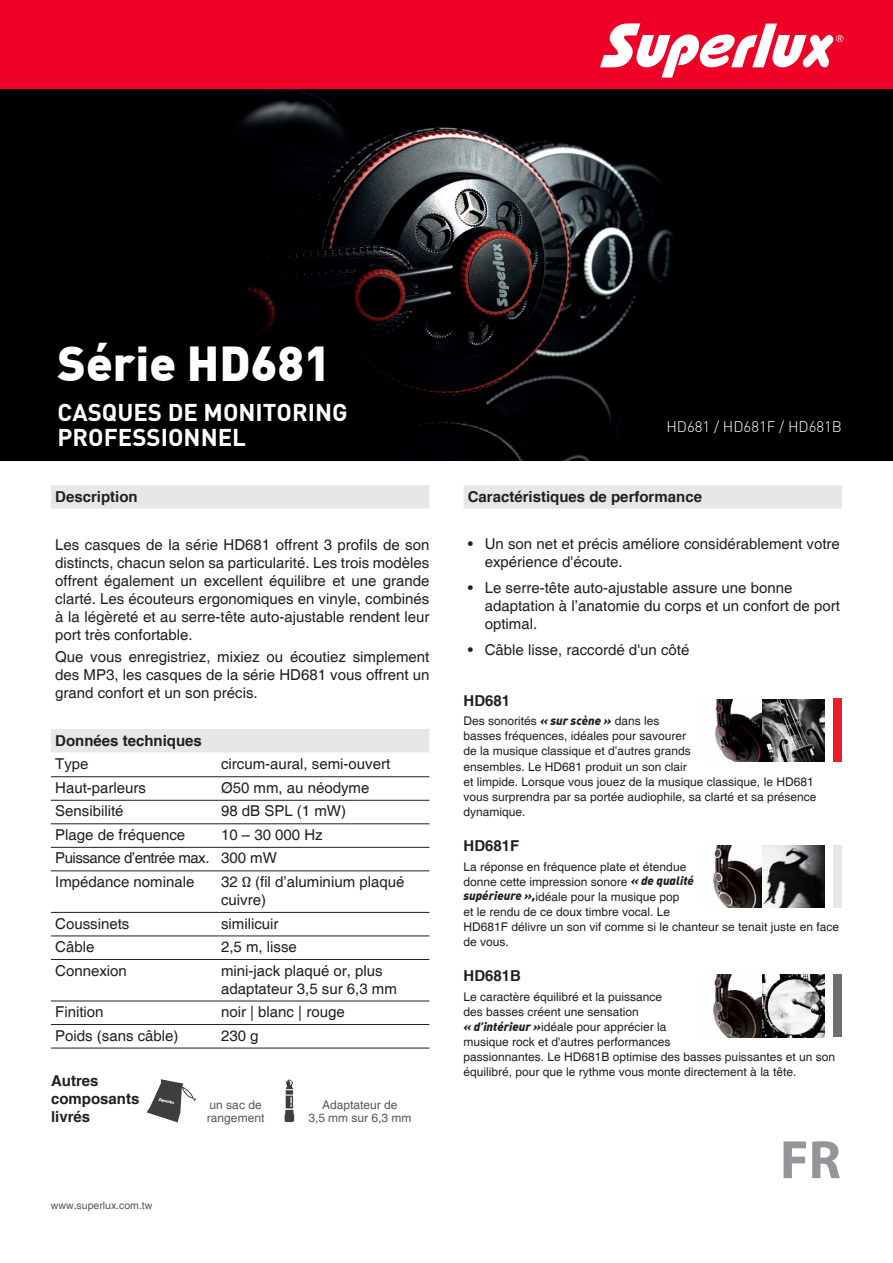
<style>
.page{position:relative;width:893px;height:1263px;background:#fff}
.page>*{position:absolute;margin:0;border:0;box-sizing:border-box;transform-origin:0 0}
.t1{font:700 54.3px "Myriad Pro";color:#939598}
.t2{font:900 48px "DIN";color:#fff}
.t3{font:700 24px/25.5px "DIN Pro";color:#fff}
.Body_text{font:15px/18px "Helvetica";color:#231f20;text-align:justify}
.Specs{font:15px/18px "Helvetica";color:#231f20}
.Description___Featur{font:700 15px "Helvetica";color:#231f20}
.Specs-2{font:15px "Helvetica";letter-spacing:-.03em;color:#231f20}
.Included{font:700 15px/18px "Helvetica";color:#231f20}
.t4{font:300 15px "DIN Pro";color:#fff}
.Specifications{font:700 15px "Helvetica";color:#231f20}
.t5{font:12px/15px "Helvetica";color:#231f20}
.Cable{font:12px/13.5px "Helvetica";color:#57585a}
.t6{font:10.5px "Helvetica";color:#57585a}
.s1{font-family:"DIN Black Italic Alt"}
</style>
<div class="page">
<div style="left:0;top:0;width:893px;height:91px;background:#ef0027"></div>
<svg style="left:600px;top:23px;width:243px;height:55px"></svg>
<div style="left:51px;top:485px;width:378px;height:24px;background:#e6e7e9"></div>
<div style="left:51px;top:729px;width:378px;height:23px;background:#e6e7e9"></div>
<hr style="left:51px;top:776px;width:378px;height:1px;background:#231f20">
<hr style="left:51px;top:800px;width:378px;height:1px;background:#231f20">
<hr style="left:51px;top:823px;width:378px;height:1px;background:#231f20">
<hr style="left:51px;top:847px;width:378px;height:1px;background:#231f20">
<hr style="left:51px;top:871px;width:378px;height:1px;background:#231f20">
<hr style="left:51px;top:912px;width:378px;height:1px;background:#231f20">
<hr style="left:51px;top:936px;width:378px;height:1px;background:#231f20">
<hr style="left:51px;top:959px;width:378px;height:1px;background:#231f20">
<hr style="left:51px;top:1001px;width:378px;height:1px;background:#231f20">
<hr style="left:51px;top:1024px;width:378px;height:1px;background:#231f20">
<hr style="left:51px;top:1048px;width:378px;height:1px;background:#231f20">
<div style="left:463px;top:485px;width:379px;height:24px;background:#e6e7e9"></div>
<img style="left:0;top:89px;width:893px;height:372px">
<div style="left:833px;top:699px;width:9px;height:63px;background:#ed1c2b"></div>
<img style="left:713px;top:700px;width:112px;height:62px">
<div style="left:833px;top:845px;width:9px;height:62px;background:#e6e8e8"></div>
<img style="left:713px;top:845px;width:112px;height:63px">
<div style="left:833px;top:974px;width:9px;height:63px;background:#6e6e70"></div>
<img style="left:713px;top:975px;width:112px;height:62px">
<svg style="left:147px;top:1079px;width:49px;height:43px"></svg>
<svg style="left:285px;top:1079px;width:9px;height:43px"></svg>
<p class="t2" style="left:58px;top:332px;width:275px">Série HD681</p>
<p class="t3" style="left:58px;top:397px;width:292px">CASQUES DE MONITORING<br>PROFESSIONNEL</p>
<p class="Description___Featur" style="left:55px;top:488px;width:84px">Description</p>
<p class="Body_text" style="left:55px;top:536px;width:376px">Les casques de la série HD681 offrent 3 profils de son distincts, chacun selon sa particularité. Les trois modèles offrent également un excellent équilibre et une grande clarté. Les écouteurs ergonomiques en vinyle, combinés à la légèreté et au serre-tête auto-ajustable rendent leur port très confortable.</p>
<p class="Body_text" style="left:55px;top:649px;width:376px">Que vous enregistriez, mixiez ou écoutiez simplement des MP3, les casques de la série HD681 vous offrent un grand confort et un son précis.</p>
<p class="Specifications" style="left:55px;top:732px;width:148px">Données techniques</p>
<p class="Specs" style="left:55px;top:756px;width:35px">Type</p>
<p class="Specs" style="left:221px;top:756px;width:171px">circum-aural, semi-ouvert</p>
<p class="Specs" style="left:55px;top:779px;width:92px">Haut-parleurs</p>
<p class="Specs" style="left:221px;top:779px;width:150px">Ø50 mm, au néodyme</p>
<p class="Specs" style="left:55px;top:803px;width:70px">Sensibilité</p>
<p class="Specs" style="left:221px;top:803px;width:127px">98 dB SPL (1 mW)</p>
<p class="Specs" style="left:55px;top:826px;width:132px">Plage de fréquence</p>
<p class="Specs" style="left:221px;top:826px;width:103px">10 – 30 000 Hz</p>
<p class="Specs-2" style="left:55px;top:849px;width:223px">Puissance d’entrée max. 300 mW</p>
<p class="Specs" style="left:55px;top:873px;width:141px">Impédance nominale</p>
<p class="Specs" style="left:221px;top:873px;width:185px">32 Ω (fil d’aluminium plaqué cuivre)</p>
<p class="Specs" style="left:55px;top:915px;width:76px">Coussinets</p>
<p class="Specs" style="left:221px;top:915px;width:59px">similicuir</p>
<p class="Specs" style="left:55px;top:938px;width:41px">Câble</p>
<p class="Specs" style="left:221px;top:938px;width:77px">2,5 m, lisse</p>
<p class="Specs" style="left:55px;top:962px;width:73px">Connexion</p>
<p class="Specs" style="left:221px;top:962px;width:177px">mini-jack plaqué or, plus adaptateur 3,5 sur 6,3 mm</p>
<p class="Specs" style="left:55px;top:1003px;width:50px">Finition</p>
<p class="Specs" style="left:221px;top:1003px;width:125px">noir | blanc | rouge</p>
<p class="Specs" style="left:55px;top:1027px;width:125px">Poids (sans câble)</p>
<p class="Specs" style="left:221px;top:1027px;width:39px">230 g</p>
<p class="Included" style="left:51px;top:1071px;width:90px">Autres composants livrés</p>
<p class="t6" style="left:51px;top:1199px;width:103px">www.superlux.com.tw</p>
<p class="Cable" style="left:207px;top:1098px;width:59px">un sac de rangement</p>
<p class="Cable" style="left:308px;top:1098px;width:104px;text-align:center">Adaptateur de<br>3,5 mm sur 6,3 mm</p>
<p class="t4" style="left:666px;top:418px;width:177px">HD681 / HD681F / HD681B</p>
<p class="Description___Featur" style="left:468px;top:488px;width:236px">Caractéristiques de performance</p>
<p class="Body_text" style="left:485px;top:536px;width:357px;text-indent:-17px">• Un son net et précis améliore considérablement votre expérience d'écoute.</p>
<p class="Body_text" style="left:485px;top:579px;width:357px;text-align:left;text-indent:-17px">• Le serre-tête auto-ajustable assure une bonne adaptation à l’anatomie du corps et un confort de port optimal.</p>
<p class="Body_text" style="left:468px;top:641px;width:223px">• Câble lisse, raccordé d'un côté</p>
<p class="Description___Featur" style="left:463px;top:691px;width:48px">HD681</p>
<p class="t5" style="left:463px;top:714px;width:354px">Des sonorités <span class="s1">« sur scène »</span> dans les<br>basses fréquences, idéales pour savourer<br>de la musique classique et d’autres grands<br>ensembles. Le HD681 produit un son clair<br>et limpide. Lorsque vous jouez de la musique classique, le HD681 vous surprendra par sa portée audiophile, sa clarté et sa présence dynamique.</p>
<p class="Description___Featur" style="left:463px;top:836px;width:57px">HD681F</p>
<p class="t5" style="left:463px;top:859px;width:377px">La réponse en fréquence plate et étendue<br>donne cette impression sonore <span class="s1">« de qualité<br>supérieure »,</span>idéale pour la musique pop<br>et le rendu de ce doux timbre vocal. Le<br>HD681F délivre un son vif comme si le chanteur se tenait juste en face de vous.</p>
<p class="Description___Featur" style="left:463px;top:966px;width:59px">HD681B</p>
<p class="t5" style="left:463px;top:989px;width:373px">Le caractère équilibré et la puissance<br>des basses créent une sensation<br><span class="s1">« d’intérieur »</span>idéale pour apprécier la<br>musique rock et d'autres performances<br>passionnantes. Le HD681B optimise des basses puissantes et un son équilibré, pour que le rythme vous monte directement à la tête.</p>
<h1 class="t1" style="left:780px;top:1127px;width:62px">FR</h1>
</div>
